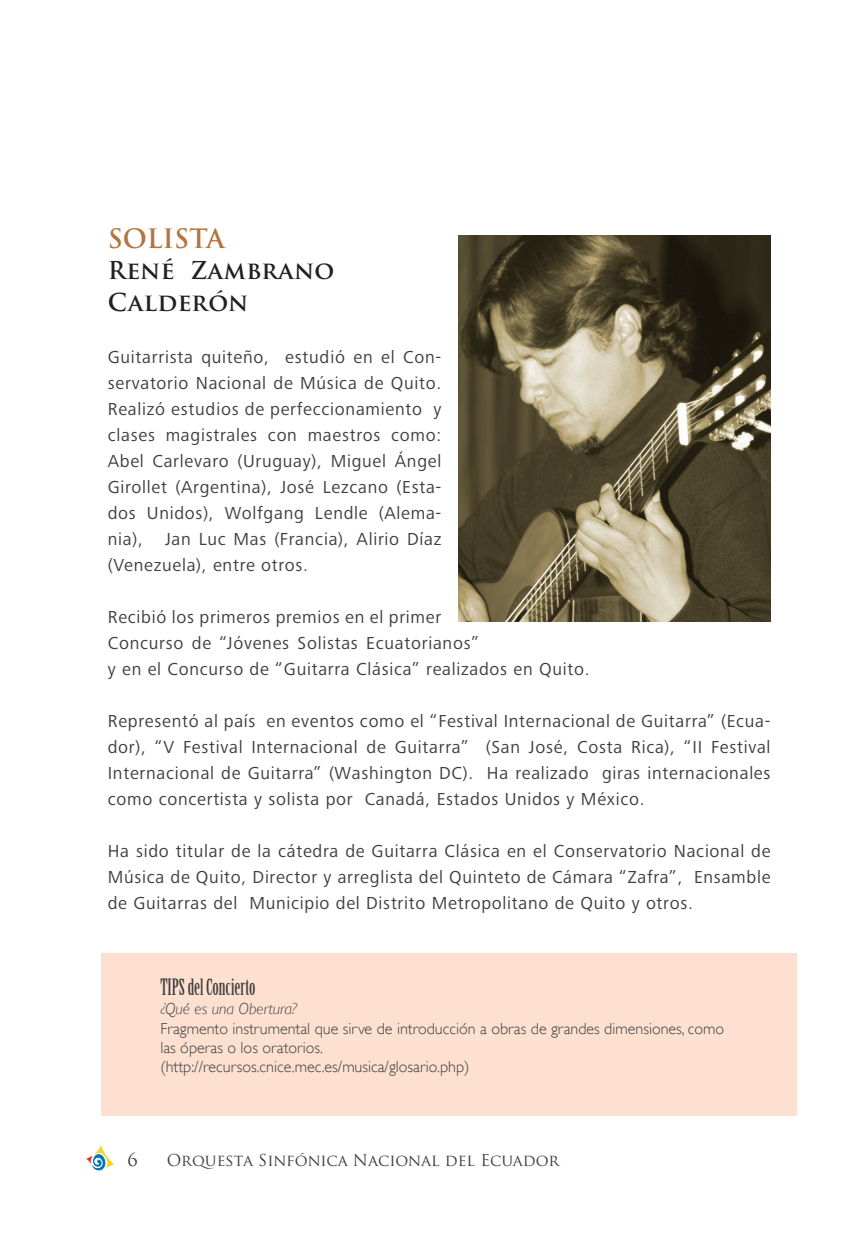
<style>
.page{position:relative;width:868px;height:1248px;background:#fff}
.page>*{position:absolute;margin:0;border:0;box-sizing:border-box;transform-origin:0 0}
.t1{font:700 26px "Trajan Pro";color:#b4743d}
.t2{font:700 24px/31.6px "Trajan Pro";letter-spacing:.02em;color:#231f20}
.t3{font:22px "Birch Std";color:#3e3e3f}
.t4{font:18px/26px "Frutiger Next Pro";letter-spacing:.04em;color:#3e3e3f;text-align:justify}
.t5{font:18px "Trajan Pro";color:#3e3e3f}
.t6{font:300 16px/19.2px "Gill Sans";color:#3e3e3f}
.t7{font:16px "Trajan Pro";color:#3e3e3f}
.t8{font:italic 300 16px "Gill Sans";color:#3e3e3f}
</style>
<div class="page">
<svg style="left:86px;top:1145px;width:28px;height:26px"></svg>
<img style="left:458px;top:235px;width:312px;height:386px">
<div style="left:101px;top:952px;width:695px;height:163px;background:#fde0d0"></div>
<h1 class="t1" style="left:108px;top:222px;width:118px">SOLISTA</h1>
<h2 class="t2" style="left:108px;top:255px;width:228px">René Zambrano<br>Calderón</h2>
<p class="t4" style="left:108px;top:344px;width:335px">Guitarrista quiteño, estudió en el Con&shy;servatorio Nacional de Música de Quito.<br>Realizó estudios de perfeccionamiento y clases magistrales con maestros como:<br>Abel Carlevaro (Uruguay), Miguel Ángel Girollet (Argentina), José Lezcano (Esta&shy;dos Unidos), Wolfgang Lendle (Alema&shy;nia), Jan Luc Mas (Francia), Alirio Díaz (Venezuela), entre otros.</p>
<p class="t4" style="left:108px;top:604px;width:483px;text-align:left">Recibió los primeros premios en el primer<br>Concurso de “Jóvenes Solistas Ecuatorianos”<br>y en el Concurso de “Guitarra Clásica” realizados en Quito.</p>
<p class="t4" style="left:108px;top:708px;width:664px">Representó al país en eventos como el “Festival Internacional de Guitarra” (Ecua&shy;dor), “V Festival Internacional de Guitarra” (San José, Costa Rica), “II Festival Internacional de Guitarra” (Washington DC). Ha realizado giras internacionales como concertista y solista por Canadá, Estados Unidos y México.</p>
<p class="t4" style="left:108px;top:838px;width:664px">Ha sido titular de la cátedra de Guitarra Clásica en el Conservatorio Nacional de Música de Quito, Director y arreglista del Quinteto de Cámara “Zafra”, Ensamble de Guitarras del Municipio del Distrito Metropolitano de Quito y otros.</p>
<p class="t3" style="left:160px;top:974px;width:97px">TIPS del Concierto</p>
<p class="t8" style="left:160px;top:999px;width:138px">¿Qué es una Obertura?</p>
<p class="t6" style="left:160px;top:1017px;width:565px">Fragmento instrumental que sirve de introducción a obras de grandes dimensiones, como las óperas o los oratorios.<br>(http://recursos.cnice.mec.es/musica/glosario.php)</p>
<p class="t5" style="left:127px;top:1147px;width:12px">6</p>
<p class="t7" style="left:167px;top:1149px;width:393px">Orquesta Sinfónica Nacional del Ecuador</p>
</div>
